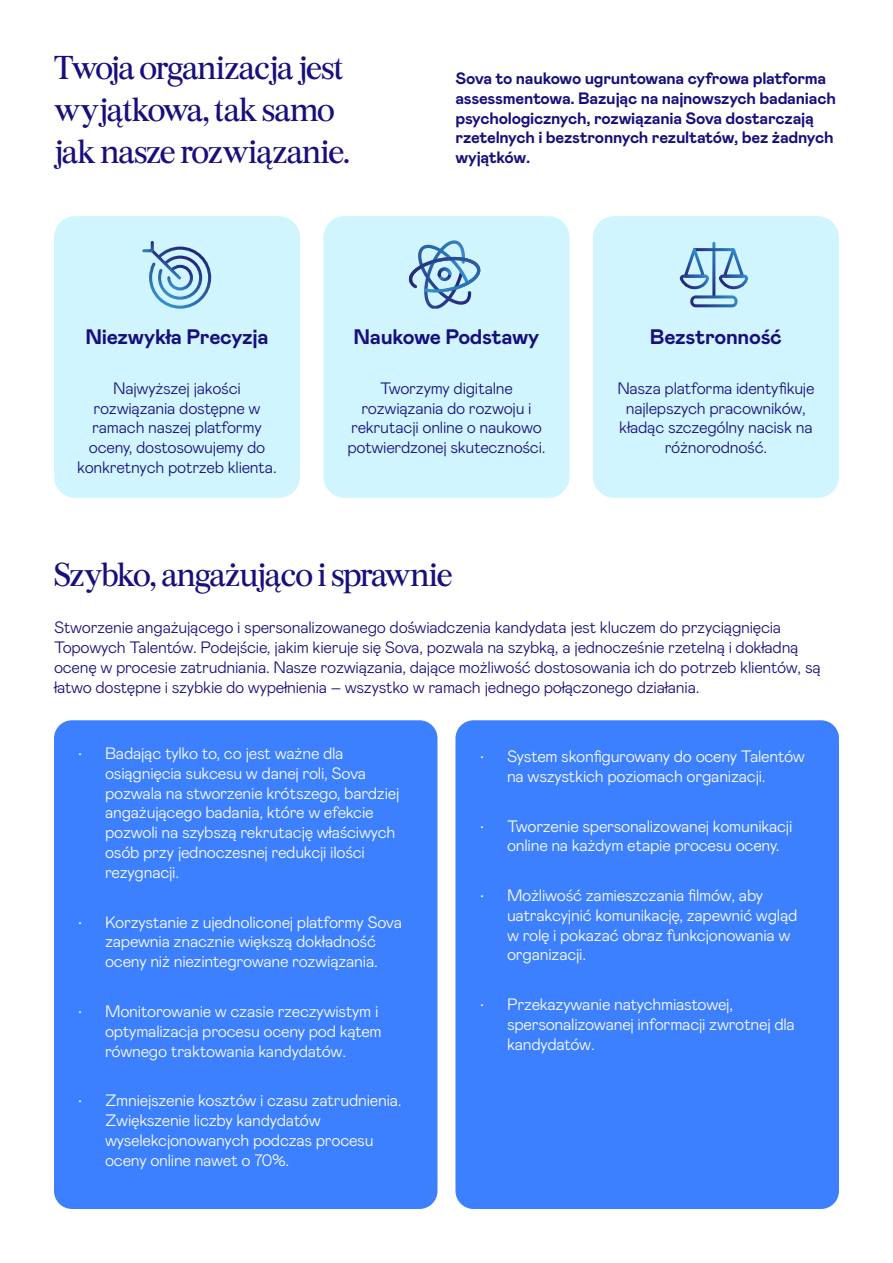
<style>
.page{position:relative;width:893px;height:1263px;background:#fff}
.page>*{position:absolute;margin:0;border:0;box-sizing:border-box;transform-origin:0 0}
.Headline_White{font:33px/42px "Burgess";letter-spacing:-.025em;color:#170f7d}
.Body_Copy_White{font:700 21px "Mabry Pro";letter-spacing:-.015em;color:#170f7d}
.t1{font:300 16.5px/19.8px "Mabry Pro";letter-spacing:-.015em;color:#fff}
.Body_Copy_White-2{font:300 16.5px/19.8px "Mabry Pro";letter-spacing:-.015em;color:#170f7d;text-align:center}
.Body_Copy_Bold_White{font:700 16.5px/19.8px "Mabry Pro";letter-spacing:-.015em;color:#170f7d}
</style>
<div class="page">
<div style="left:54px;top:720px;width:383px;height:489px;background:#3d80ff;border-radius:18px"></div>
<div style="left:455px;top:720px;width:384px;height:489px;background:#3d80ff;border-radius:18px"></div>
<div style="left:54px;top:216px;width:246px;height:282px;background:#d1f5ff;border-radius:21px"></div>
<div style="left:323px;top:216px;width:246px;height:282px;background:#d1f5ff;border-radius:21px"></div>
<svg style="left:409px;top:240px;width:71px;height:69px"></svg>
<div style="left:593px;top:216px;width:246px;height:282px;background:#d1f5ff;border-radius:21px"></div>
<hr style="left:712px;top:243px;width:3px;height:54px;background:#fff">
<div style="left:690px;top:295px;width:48px;height:12px;border:3px solid #fff;border-radius:4px"></div>
<hr style="left:694px;top:248px;width:39px;height:3px;background:#fff">
<svg style="left:717px;top:248px;width:32px;height:42px"></svg>
<svg style="left:679px;top:248px;width:31px;height:42px"></svg>
<svg style="left:142px;top:241px;width:70px;height:68px"></svg>
<p class="Headline_White" style="left:54px;top:45px;width:298px">Twoja organizacja jest wyjątkowa, tak samo jak nasze rozwiązanie.</p>
<p class="Body_Copy_Bold_White" style="left:455px;top:68px;width:382px">Sova to naukowo ugruntowana cyfrowa platforma assessmentowa. Bazując na najnowszych badaniach psychologicznych, rozwiązania Sova dostarczają rzetelnych i bezstronnych rezultatów, bez żadnych wyjątków.</p>
<p class="Body_Copy_White" style="left:85px;top:322px;width:185px">Niezwykła Precyzja</p>
<p class="Body_Copy_White-2" style="left:77px;top:377px;width:201px">Najwyższej jakości rozwiązania dostępne w ramach naszej platformy oceny, dostosowujemy do konkretnych potrzeb klienta.</p>
<p class="Body_Copy_White" style="left:354px;top:322px;width:187px">Naukowe Podstawy</p>
<p class="Body_Copy_White-2" style="left:347px;top:377px;width:200px">Tworzymy digitalne rozwiązania do rozwoju i rekrutacji online o naukowo potwierdzonej skuteczności.</p>
<p class="Body_Copy_White" style="left:650px;top:322px;width:134px">Bezstronność</p>
<p class="Body_Copy_White-2" style="left:617px;top:377px;width:199px">Nasza platforma identyfikuje najlepszych pracowników, kładąc szczególny nacisk na różnorodność.</p>
<p class="Headline_White" style="left:54px;top:552px;width:400px">Szybko, angażująco i sprawnie</p>
<p class="Body_Copy_White-2" style="left:54px;top:617px;width:768px;text-align:left">Stworzenie angażującego i spersonalizowanego doświadczenia kandydata jest kluczem do przyciągnięcia Topowych Talentów. Podejście, jakim kieruje się Sova, pozwala na szybką, a jednocześnie rzetelną i dokładną ocenę w procesie zatrudniania. Nasze rozwiązania, dające możliwość dostosowania ich do potrzeb klientów, są łatwo dostępne i szybkie do wypełnienia – wszystko w ramach jednego połączonego działania.</p>
<p class="t1" style="left:105px;top:742px;width:296px;text-indent:-27px">• Badając tylko to, co jest ważne dla osiągnięcia sukcesu w danej roli, Sova pozwala na stworzenie krótszego, bardziej angażującego badania, które w efekcie pozwoli na szybszą rekrutację właściwych osób przy jednoczesnej redukcji ilości rezygnacji.</p>
<p class="t1" style="left:78px;top:911px;width:326px;text-align:center">• Korzystanie z ujednoliconej platformy Sova zapewnia znacznie większą dokładność<br>oceny niż niezintegrowane rozwiązania.</p>
<p class="t1" style="left:105px;top:1000px;width:278px;text-indent:-27px">• Monitorowanie w czasie rzeczywistym i optymalizacja procesu oceny pod kątem równego traktowania kandydatów.</p>
<p class="t1" style="left:105px;top:1090px;width:298px;text-indent:-27px">• Zmniejszenie kosztów i czasu zatrudnienia.<br>Zwiększenie liczby kandydatów wyselekcjonowanych podczas procesu oceny online nawet o 70%.</p>
<p class="t1" style="left:507px;top:745px;width:299px;text-indent:-27px">• System skonfigurowany do oceny Talentów na wszystkich poziomach organizacji.</p>
<p class="t1" style="left:507px;top:815px;width:287px;text-indent:-27px">• Tworzenie spersonalizowanej komunikacji online na każdym etapie procesu oceny.</p>
<p class="t1" style="left:507px;top:884px;width:292px;text-indent:-27px">• Możliwość zamieszczania filmów, aby uatrakcyjnić komunikację, zapewnić wgląd w rolę i pokazać obraz funkcjonowania w organizacji.</p>
<p class="t1" style="left:507px;top:993px;width:289px;text-indent:-27px">• Przekazywanie natychmiastowej, spersonalizowanej informacji zwrotnej dla kandydatów.</p>
</div>
